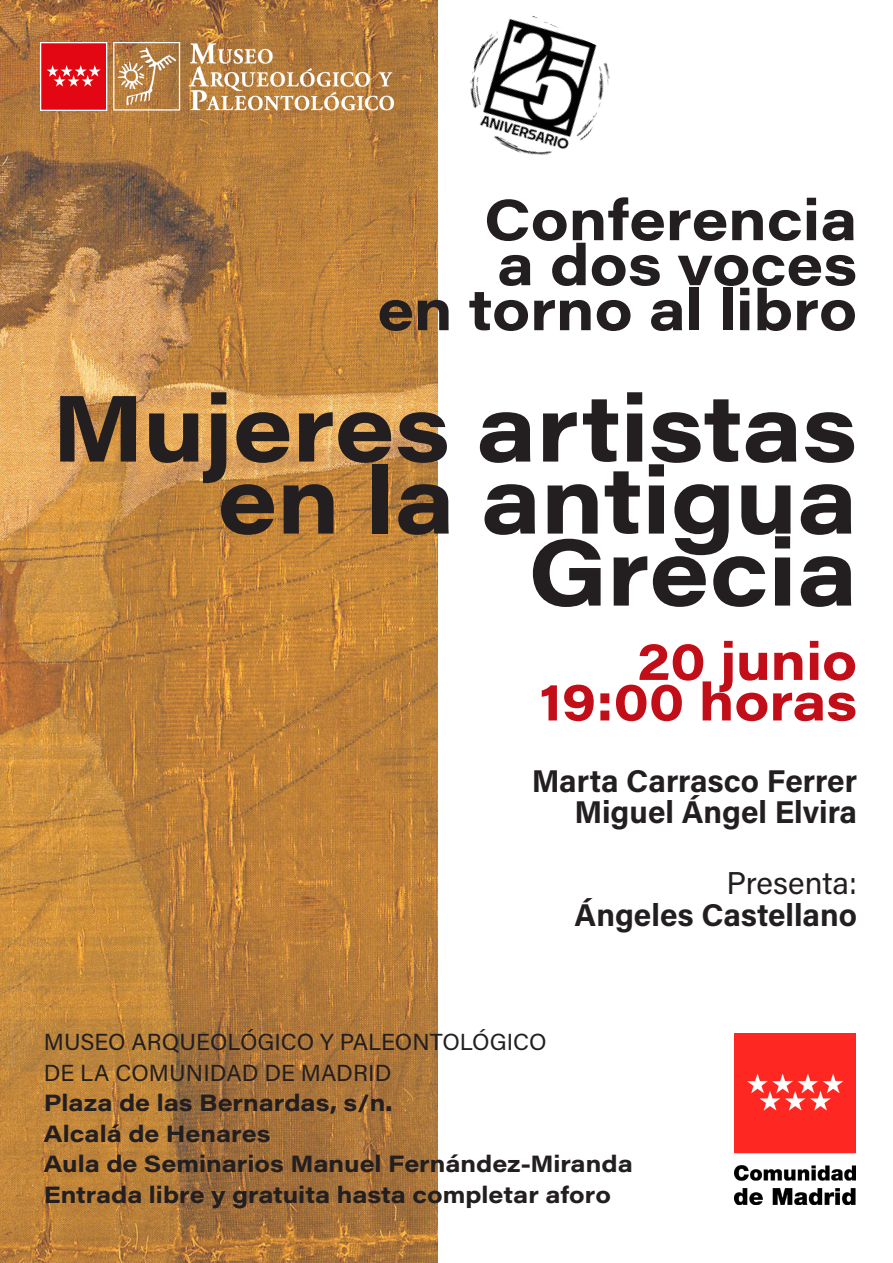
<style>
.page{position:relative;width:893px;height:1263px;background:#fff}
.page>*{position:absolute;margin:0;border:0;box-sizing:border-box;transform-origin:0 0}
.Main_Heading{font:700 93px/72px "Acumin Pro Wide";color:#231f20;text-align:right}
.Main_Heading-2{font:700 57px "Acumin Pro Wide";color:#231f20}
.Main_Heading-3{font:700 52.35px "Acumin Pro Wide";color:#c20e19}
.Subheading{font:700 31.5px "Acumin Pro";color:#231f20}
.Subheading-2{font:31.5px "Acumin Pro";color:#231f20}
.Subheading-3{font:700 23.25px "Acumin Pro Wide";color:#231f20}
.Subheading-4{font:23.25px "Acumin Pro";color:#231f20}
</style>
<div class="page">
<img style="left:0;top:0;width:438px;height:1263px">
<img style="left:735px;top:1033px;width:120px;height:171px">
<img style="left:40px;top:43px;width:353px;height:67px">
<img style="left:470px;top:15px;width:140px;height:140px">
<p class="Main_Heading-2" style="left:484px;top:178px;width:375px">Conferencia</p>
<p class="Main_Heading-2" style="left:497px;top:223px;width:362px">a dos voces</p>
<p class="Main_Heading-2" style="left:377px;top:268px;width:481px">en torno al libro</p>
<p class="Main_Heading" style="left:52px;top:387px;width:807px">Mujeres artistas en la antigua<br>Grecia</p>
<p class="Main_Heading-3" style="left:637px;top:623px;width:221px">20 junio</p>
<p class="Main_Heading-3" style="left:540px;top:664px;width:319px">19:00 horas</p>
<p class="Subheading" style="left:532px;top:758px;width:327px">Marta Carrasco Ferrer</p>
<p class="Subheading" style="left:574px;top:790px;width:284px">Miguel Ángel Elvira</p>
<p class="Subheading-2" style="left:726px;top:861px;width:132px">Presenta:</p>
<p class="Subheading" style="left:575px;top:892px;width:284px">Ángeles Castellano</p>
<p class="Subheading-4" style="left:44px;top:1026px;width:504px">MUSEO ARQUEOLÓGICO Y PALEONTOLÓGICO</p>
<p class="Subheading-4" style="left:44px;top:1056px;width:349px">DE LA COMUNIDAD DE MADRID</p>
<p class="Subheading-3" style="left:44px;top:1086px;width:350px">Plaza de las Bernardas, s/n.</p>
<p class="Subheading-3" style="left:44px;top:1116px;width:228px">Alcalá de Henares</p>
<p class="Subheading-3" style="left:44px;top:1147px;width:590px">Aula de Seminarios Manuel Fernández-Miranda</p>
<p class="Subheading-3" style="left:44px;top:1177px;width:569px">Entrada libre y gratuita hasta completar aforo</p>
</div>
